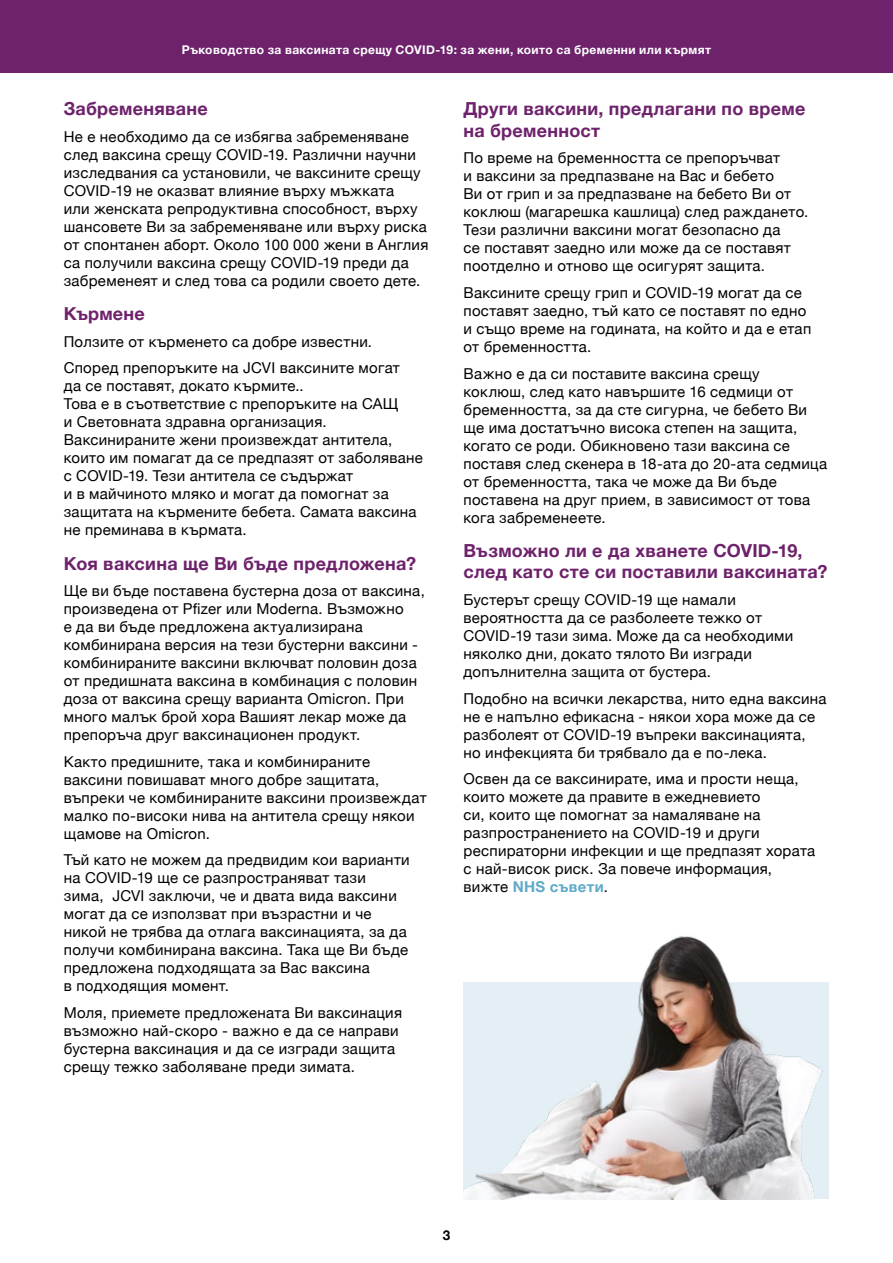
<style>
.page{position:relative;width:893px;height:1263px;background:#fff}
.page>*{position:absolute;margin:0;border:0;box-sizing:border-box;transform-origin:0 0}
.Subdeader{font:700 18px/21.6px "Helvetica Neue";letter-spacing:.015em;color:#6d226b}
.Body{font:15px/18px "Helvetica Neue";letter-spacing:.02em;color:#000}
.Subdeader-2{font:15px/18px "Helvetica Neue";letter-spacing:.02em;color:#000}
.t1{font:700 13.5px "Helvetica Neue";color:#000}
.Body-2{font:700 12px "Helvetica Neue";letter-spacing:.03em;color:#fff}
.s1{font-weight:700;color:#60aac8}
</style>
<div class="page">
<div style="left:0;top:0;width:893px;height:72px;background:#6d226b"></div>
<img style="left:463px;top:936px;width:366px;height:263px">
<p class="Body-2" style="left:182px;top:41px;width:531px">Ръководство за ваксината срещу COVID-19: за жени, които са бременни или кърмят</p>
<p class="Subdeader" style="left:64px;top:99px;width:145px">Забременяване</p>
<p class="Subdeader-2" style="left:64px;top:128px;width:366px">Не е необходимо да се избягва забременяване след ваксина срещу COVID-19. Различни научни изследвания са установили, че ваксините срещу COVID-19 не оказват влияние върху мъжката<br>или женската репродуктивна способност, върху шансовете Ви за забременяване или върху риска от спонтанен аборт. Около 100 000 жени в Англия са получили ваксина срещу COVID-19 преди да забременеят и след това са родили своето дете.</p>
<p class="Subdeader" style="left:64px;top:303px;width:83px">Кърмене</p>
<p class="Body" style="left:64px;top:333px;width:310px">Ползите от кърменето са добре известни.</p>
<p class="Body" style="left:64px;top:360px;width:361px">Според препоръките на JCVI ваксините могат<br>да се поставят, докато кърмите..<br>Това е в съответствие с препоръките на САЩ<br>и Световната здравна организация.<br>Ваксинираните жени произвеждат антитела, които им помагат да се предпазят от заболяване с COVID-19. Тези антитела се съдържат<br>и в майчиното мляко и могат да помогнат за защитата на кърмените бебета. Самата ваксина не преминава в кърмата.</p>
<p class="Subdeader" style="left:64px;top:553px;width:354px">Коя ваксина ще Ви бъде предложена?</p>
<p class="Body" style="left:64px;top:583px;width:363px">Ще ви бъде поставена бустерна доза от ваксина, произведена от Pfizer или Moderna. Възможно<br>е да ви бъде предложена актуализирана комбинирана версия на тези бустерни ваксини - комбинираните ваксини включват половин доза от предишната ваксина в комбинация с половин доза от ваксина срещу варианта Omicron. При много малък брой хора Вашият лекар може да препоръча друг ваксинационен продукт.</p>
<p class="Body" style="left:64px;top:753px;width:364px">Както предишните, така и комбинираните ваксини повишават много добре защитата, въпреки че комбинираните ваксини произвеждат малко по-високи нива на антитела срещу някои щамове на Omicron.</p>
<p class="Body" style="left:64px;top:852px;width:347px">Тъй като не можем да предвидим кои варианти на COVID-19 ще се разпространяват тази<br>зима, JCVI заключи, че и двата вида ваксини могат да се използват при възрастни и че никой не трябва да отлага ваксинацията, за да получи комбинирана ваксина. Така ще Ви бъде предложена подходящата за Вас ваксина<br>в подходящия момент.</p>
<p class="Subdeader-2" style="left:64px;top:1004px;width:340px">Моля, приемете предложената Ви ваксинация възможно най-скоро - важно е да се направи бустерна ваксинация и да се изгради защита срещу тежко заболяване преди зимата.</p>
<p class="Subdeader" style="left:463px;top:99px;width:343px">Други ваксини, предлагани по време на бременност</p>
<p class="Body" style="left:463px;top:150px;width:346px">По време на бременността се препоръчват<br>и ваксини за предпазване на Вас и бебето<br>Ви от грип и за предпазване на бебето Ви от коклюш (магарешка кашлица) след раждането.<br>Тези различни ваксини могат безопасно да<br>се поставят заедно или може да се поставят поотделно и отново ще осигурят защита.</p>
<p class="Body" style="left:463px;top:284px;width:349px">Ваксините срещу грип и COVID-19 могат да се поставят заедно, тъй като се поставят по едно и също време на годината, на който и да е етап от бременността.</p>
<p class="Subdeader-2" style="left:463px;top:365px;width:365px">Важно е да си поставите ваксина срещу<br>коклюш, след като навършите 16 седмици от бременността, за да сте сигурна, че бебето Ви ще има достатъчно висока степен на защита, когато се роди. Обикновено тази ваксина се поставя след скенера в 18-ата до 20-ата седмица от бременността, така че може да Ви бъде поставена на друг прием, в зависимост от това кога забременеете.</p>
<p class="Subdeader" style="left:463px;top:540px;width:365px">Възможно ли е да хванете COVID-19, след като сте си поставили ваксината?</p>
<p class="Body" style="left:463px;top:591px;width:331px">Бустерът срещу COVID-19 ще намали вероятността да се разболеете тежко от COVID-19 тази зима. Може да са необходими няколко дни, докато тялото Ви изгради допълнителна защита от бустера.</p>
<p class="Body" style="left:463px;top:690px;width:365px">Подобно на всички лекарства, нито една ваксина не е напълно ефикасна - някои хора може да се разболеят от COVID-19 въпреки ваксинацията, но инфекцията би трябвало да е по-лека.</p>
<p class="Body" style="left:463px;top:770px;width:353px">Освен да се ваксинирате, има и прости неща, които можете да правите в ежедневието<br>си, които ще помогнат за намаляване на разпространението на COVID-19 и други респираторни инфекции и ще предпазят хората с най-висок риск. За повече информация, вижте <span class="s1">NHS съвети</span>.</p>
<p class="t1" style="left:443px;top:1224px;width:9px">3</p>
</div>
